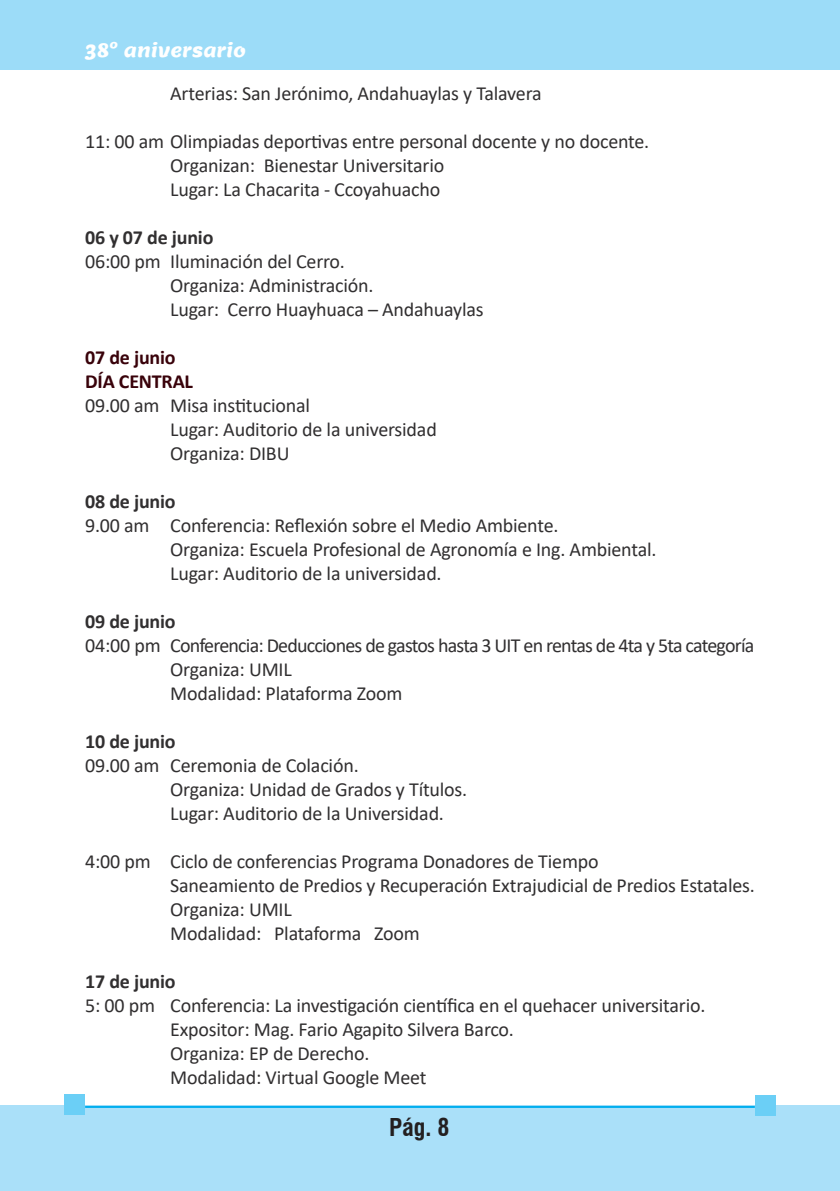
<style>
.page{position:relative;width:840px;height:1191px;background:#fff}
.page>*{position:absolute;margin:0;border:0;box-sizing:border-box;transform-origin:0 0}
.t1{font:700 condensed 24px "Swiss 721 BT";color:#231f20}
.t2{font:20px "Calibri";letter-spacing:-.01em;color:#312f30}
.t3{font:20px "Calibri";letter-spacing:-.04em;color:#312f30}
.t4{font:700 20px "Calibri";letter-spacing:-.01em;color:#312f30}
.t5{font:700 20px "Calibri";letter-spacing:-.01em;color:#39020a}
.t6{font:18px "Lemon";color:#fff}
</style>
<div class="page">
<div style="left:0;top:0;width:839px;height:69px;background:#9cdcf8"></div>
<div style="left:0;top:1106px;width:839px;height:85px;background:#aae0f9"></div>
<hr style="left:85px;top:1106px;width:669px;height:2px;background:#00aeef">
<div style="left:64px;top:1094px;width:21px;height:21px;background:#6bcff6"></div>
<div style="left:754px;top:1095px;width:21px;height:21px;background:#6bcff6"></div>
<p class="t6" style="left:85px;top:38px;width:162px">38° aniversario</p>
<p class="t2" style="left:170px;top:80px;width:372px">Arterias: San Jerónimo, Andahuaylas y Talavera</p>
<p class="t2" style="left:85px;top:128px;width:565px">11: 00 am Olimpiadas deportivas entre personal docente y no docente.</p>
<p class="t2" style="left:170px;top:152px;width:275px">Organizan: Bienestar Universitario</p>
<p class="t2" style="left:170px;top:176px;width:271px">Lugar: La Chacarita - Ccoyahuacho</p>
<p class="t4" style="left:85px;top:223px;width:130px">06 y 07 de junio</p>
<p class="t2" style="left:85px;top:248px;width:261px">06:00 pm Iluminación del Cerro.</p>
<p class="t2" style="left:170px;top:272px;width:205px">Organiza: Administración.</p>
<p class="t2" style="left:170px;top:296px;width:315px">Lugar: Cerro Huayhuaca – Andahuaylas</p>
<p class="t5" style="left:85px;top:343px;width:92px">07 de junio</p>
<p class="t5" style="left:85px;top:367px;width:109px">DÍA CENTRAL</p>
<p class="t2" style="left:85px;top:392px;width:226px">09.00 am Misa institucional</p>
<p class="t2" style="left:170px;top:416px;width:268px">Lugar: Auditorio de la universidad</p>
<p class="t2" style="left:170px;top:440px;width:121px">Organiza: DIBU</p>
<p class="t4" style="left:85px;top:487px;width:92px">08 de junio</p>
<p class="t2" style="left:85px;top:512px;width:474px">9.00 am Conferencia: Reflexión sobre el Medio Ambiente.</p>
<p class="t2" style="left:170px;top:536px;width:487px">Organiza: Escuela Profesional de Agronomía e Ing. Ambiental.</p>
<p class="t2" style="left:170px;top:560px;width:273px">Lugar: Auditorio de la universidad.</p>
<p class="t4" style="left:85px;top:607px;width:92px">09 de junio</p>
<p class="t3" style="left:85px;top:632px;width:670px">04:00 pm Conferencia: Deducciones de gastos hasta 3 UIT en rentas de 4ta y 5ta categoría</p>
<p class="t2" style="left:170px;top:656px;width:123px">Organiza: UMIL</p>
<p class="t2" style="left:170px;top:680px;width:233px">Modalidad: Plataforma Zoom</p>
<p class="t4" style="left:85px;top:727px;width:92px">10 de junio</p>
<p class="t2" style="left:85px;top:752px;width:275px">09.00 am Ceremonia de Colación.</p>
<p class="t2" style="left:170px;top:776px;width:298px">Organiza: Unidad de Grados y Títulos.</p>
<p class="t2" style="left:170px;top:800px;width:275px">Lugar: Auditorio de la Universidad.</p>
<p class="t2" style="left:85px;top:848px;width:514px">4:00 pm Ciclo de conferencias Programa Donadores de Tiempo</p>
<p class="t2" style="left:170px;top:872px;width:585px">Saneamiento de Predios y Recuperación Extrajudicial de Predios Estatales.</p>
<p class="t2" style="left:170px;top:896px;width:123px">Organiza: UMIL</p>
<p class="t2" style="left:170px;top:920px;width:251px">Modalidad: Plataforma Zoom</p>
<p class="t4" style="left:85px;top:967px;width:92px">17 de junio</p>
<p class="t2" style="left:85px;top:992px;width:621px">5: 00 pm Conferencia: La investigación científica en el quehacer universitario.</p>
<p class="t2" style="left:170px;top:1016px;width:345px">Expositor: Mag. Fario Agapito Silvera Barco.</p>
<p class="t2" style="left:170px;top:1040px;width:201px">Organiza: EP de Derecho.</p>
<p class="t2" style="left:170px;top:1064px;width:258px">Modalidad: Virtual Google Meet</p>
<p class="t1" style="left:389px;top:1112px;width:62px">Pág. 8</p>
</div>
